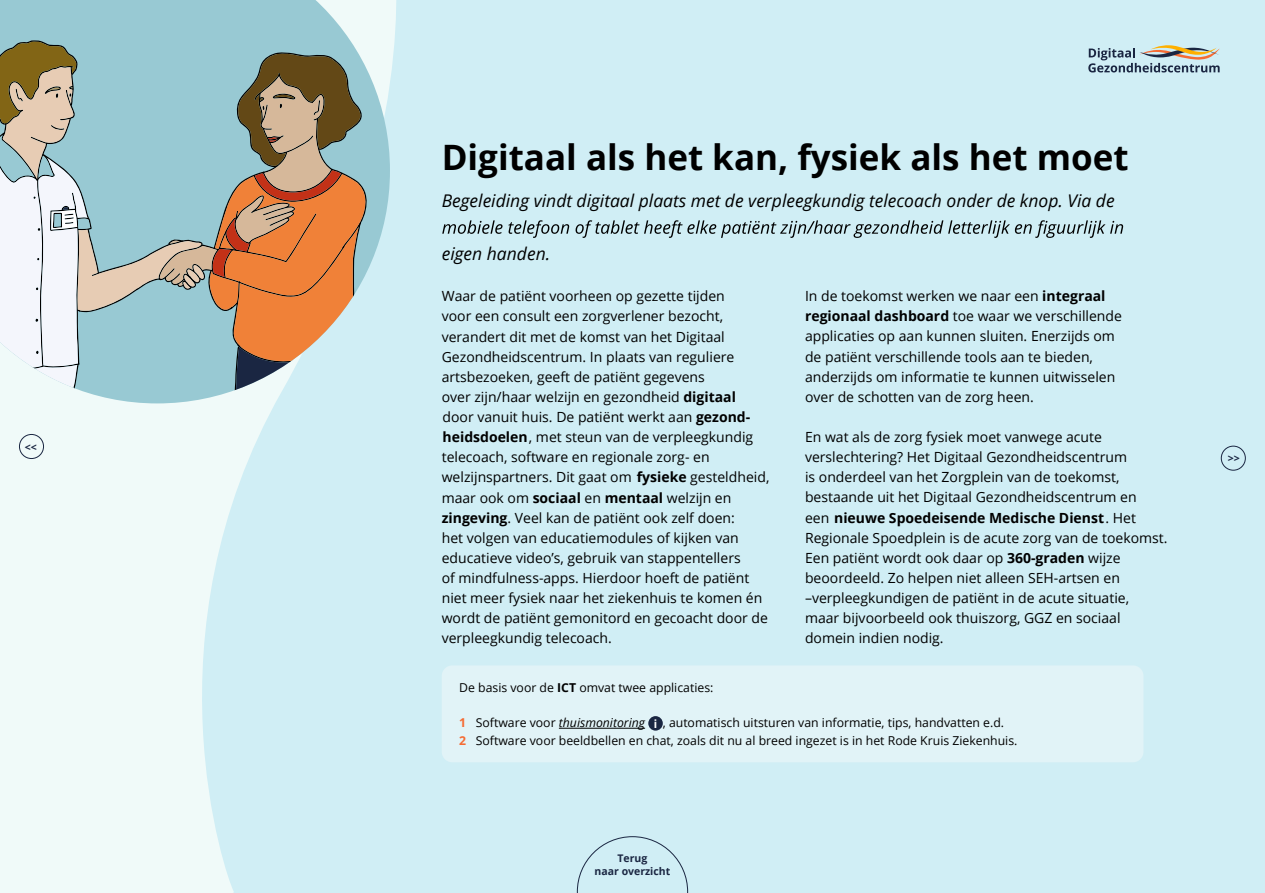
<style>
.page{position:relative;width:1265px;height:893px;background:#d0eef5}
.page>*{position:absolute;margin:0;border:0;box-sizing:border-box;transform-origin:0 0}
.t1{font:700 35px "Open Sans";color:#000}
.t2{font:italic 17.5px "Open Sans";color:#000}
.t3{font:14px/20.1px "Open Sans";color:#000}
.t4{font:12.25px/17.5px "Open Sans";color:#000}
.t5{font:700 10.5px/12.6px "Open Sans";color:#1a2642;text-align:center}
.s1{font-weight:700}
.s2{font-weight:700;color:#f56b33}
.s3{font-style:italic}
.s4{font-weight:700;font-size:11.38px;color:#fff}
</style>
<div class="page">
<svg style="left:0;top:0;width:396px;height:893px;fill:#f0faf9"></svg>
<svg style="left:0;top:0;width:390px;height:403px;fill:#98c9d3"></svg>
<svg style="left:0;top:40px;width:369px;height:362px;background:#b3b5aa"></svg>
<svg style="left:442px;top:220px;width:681px;height:18px"></svg>
<div style="left:442px;top:665px;width:701px;height:97px;background:#e1f3f7;border-radius:10px"></div>
<hr style="left:559px;top:728px;width:86px;height:1px;background:#000">
<div style="left:648px;top:716px;width:15px;height:15px;background:#1a2642;border-radius:50%"></div>
<svg style="left:577px;top:836px;width:111px;height:57px"></svg>
<div style="left:19px;top:434px;width:25px;height:25px;border:1px solid #1a2642;border-radius:50%"></div>
<div style="left:1221px;top:446px;width:25px;height:25px;border:1px solid #1a2642;border-radius:50%"></div>
<svg style="left:1088px;top:45px;width:132px;height:27px"></svg>
<p class="t5" style="left:25px;top:440px;width:13px">&lt;&lt;</p>
<h1 class="t1" style="left:442px;top:133px;width:688px">Digitaal als het kan, fysiek als het moet</h1>
<p class="t2" style="left:442px;top:189px;width:674px">Begeleiding vindt digitaal plaats met de verpleegkundig telecoach onder de knop. Via de</p>
<p class="t2" style="left:442px;top:242px;width:110px">eigen handen.</p>
<p class="t3" style="left:442px;top:286px;width:329px">Waar de patiënt voorheen op gezette tijden<br>voor een consult een zorgverlener bezocht, verandert dit met de komst van het Digitaal Gezondheidscentrum. In plaats van reguliere artsbezoeken, geeft de patiënt gegevens<br>over zijn/haar welzijn en gezondheid <span class="s1">digitaal </span>door vanuit huis. De patiënt werkt aan <span class="s1">gezond&shy;heidsdoelen</span>, met steun van de verpleegkundig telecoach, software en regionale zorg- en welzijnspartners. Dit gaat om <span class="s1">fysieke</span> gesteldheid, maar ook om <span class="s1">sociaal</span> en <span class="s1">mentaal</span> welzijn en <span class="s1">zingeving</span>. Veel kan de patiënt ook zelf doen:<br>het volgen van educatiemodules of kijken van educatieve video’s, gebruik van stappentellers<br>of mindfulness-apps. Hierdoor hoeft de patiënt niet meer fysiek naar het ziekenhuis te komen én wordt de patiënt gemonitord en gecoacht door de verpleegkundig telecoach.</p>
<p class="t3" style="left:805px;top:286px;width:318px">In de toekomst werken we naar een <span class="s1">integraal regionaal dashboard</span> toe waar we verschillende applicaties op aan kunnen sluiten. Enerzijds om de patiënt verschillende tools aan te bieden, anderzijds om informatie te kunnen uitwisselen over de schotten van de zorg heen.</p>
<p class="t3" style="left:805px;top:427px;width:364px">En wat als de zorg fysiek moet vanwege acute verslechtering? Het Digitaal Gezondheidscentrum<br>is onderdeel van het Zorgplein van de toekomst, bestaande uit het Digitaal Gezondheidscentrum en<br>een <span class="s1">nieuwe Spoedeisende Medische Dienst</span>. Het Regionale Spoedplein is de acute zorg van de toekomst.<br>Een patiënt wordt ook daar op <span class="s1">360-graden</span> wijze beoordeeld. Zo helpen niet alleen SEH-artsen en –verpleegkundigen de patiënt in de acute situatie,<br>maar bijvoorbeeld ook thuiszorg, GGZ en sociaal domein indien nodig.</p>
<p class="t4" style="left:459px;top:679px;width:256px">De basis voor de <span class="s1">ICT</span> omvat twee applicaties:</p>
<p class="t4" style="left:459px;top:714px;width:560px"><span class="s2">1</span> Software voor <span class="s3">thuismonitoring</span> <span class="s4">i</span> , automatisch uitsturen van informatie, tips, handvatten e.d.<br><span class="s2">2</span> Software voor beeldbellen en chat, zoals dit nu al breed ingezet is in het Rode Kruis Ziekenhuis.</p>
<p class="t5" style="left:595px;top:852px;width:77px">Terug<br>naar overzicht</p>
</div>
